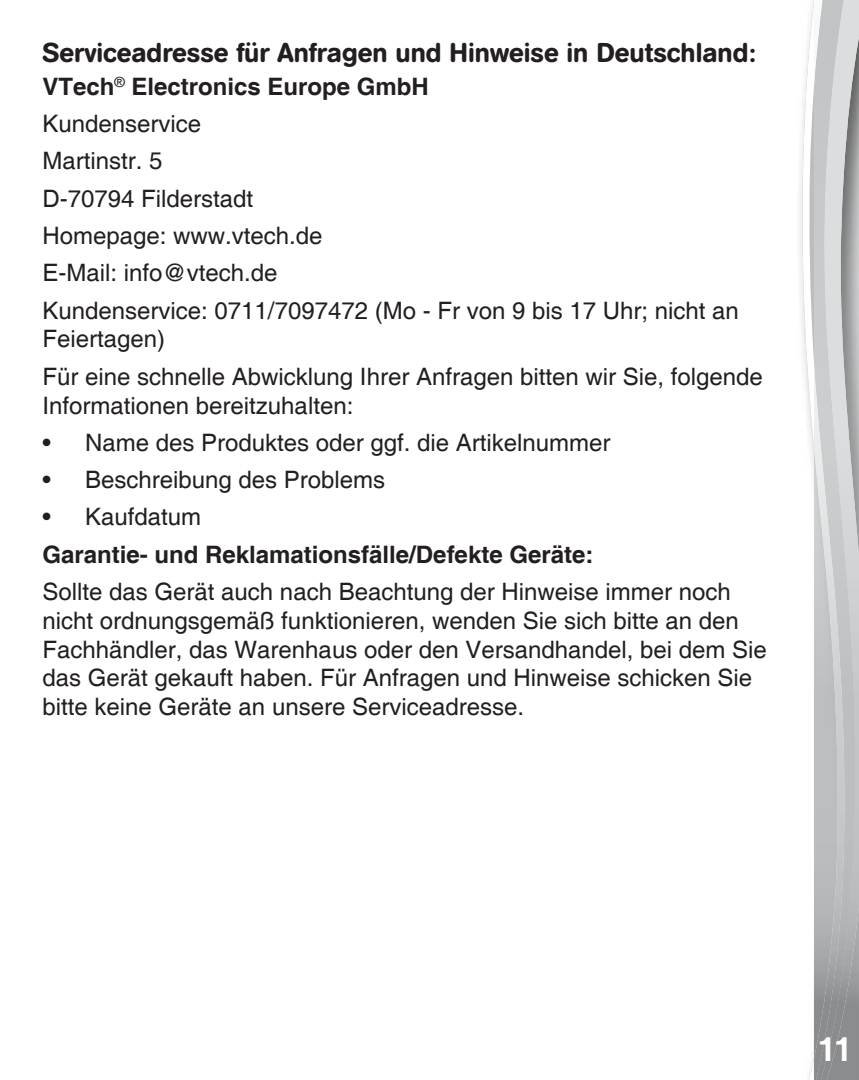
<style>
.page{position:relative;width:859px;height:1080px;background:#fff}
.page>*{position:absolute;margin:0;border:0;box-sizing:border-box;transform-origin:0 0}
.t1{font:700 33px "Helvetica";color:#fff}
.t2{font:500 27px "AG Book Rounded";color:#231f20}
.t3{font:24px/37.2px "Helvetica";color:#231f20}
.t4{font:700 24px "Helvetica";color:#231f20}
.s1{font-weight:700}
</style>
<div class="page">
<svg style="left:802px;top:0;width:12px;height:1080px"></svg>
<img style="left:857px;top:0;width:2px;height:1080px">
<img style="left:848px;top:0;width:9px;height:1080px">
<svg style="left:847px;top:0;width:1px;height:1080px"></svg>
<img style="left:814px;top:0;width:33px;height:1080px">
<p class="t2" style="left:43px;top:37px;width:715px">Serviceadresse für Anfragen und Hinweise in Deutschland:</p>
<p class="t3" style="left:43px;top:69px;width:698px"><span class="s1">VTech</span><sup>®</sup> <span class="s1">Electronics Europe GmbH<br></span>Kundenservice<br>Martinstr. 5<br>D-70794 Filderstadt<br>Homepage: www.vtech.de<br>E-Mail: info@vtech.de<br>Kundenservice: 0711/7097472 (Mo - Fr von 9 bis 17 Uhr; nicht an</p>
<p class="t3" style="left:43px;top:321px;width:722px">Feiertagen)<br>Für eine schnelle Abwicklung Ihrer Anfragen bitten wir Sie, folgende</p>
<p class="t3" style="left:43px;top:387px;width:312px">Informationen bereitzuhalten:</p>
<p class="t3" style="left:43px;top:425px;width:570px">• Name des Produktes oder ggf. die Artikelnummer</p>
<p class="t3" style="left:43px;top:462px;width:344px">• Beschreibung des Problems</p>
<p class="t3" style="left:43px;top:499px;width:160px">• Kaufdatum</p>
<p class="t4" style="left:43px;top:540px;width:552px">Garantie- und Reklamationsfälle/Defekte Geräte:</p>
<p class="t3" style="left:43px;top:578px;width:726px;line-height:28.8px">Sollte das Gerät auch nach Beachtung der Hinweise immer noch nicht ordnungsgemäß funktionieren, wenden Sie sich bitte an den Fachhändler, das Warenhaus oder den Versandhandel, bei dem Sie das Gerät gekauft haben. Für Anfragen und Hinweise schicken Sie bitte keine Geräte an unsere Serviceadresse.</p>
<h1 class="t1" style="left:818px;top:1029px;width:36px">11</h1>
</div>
